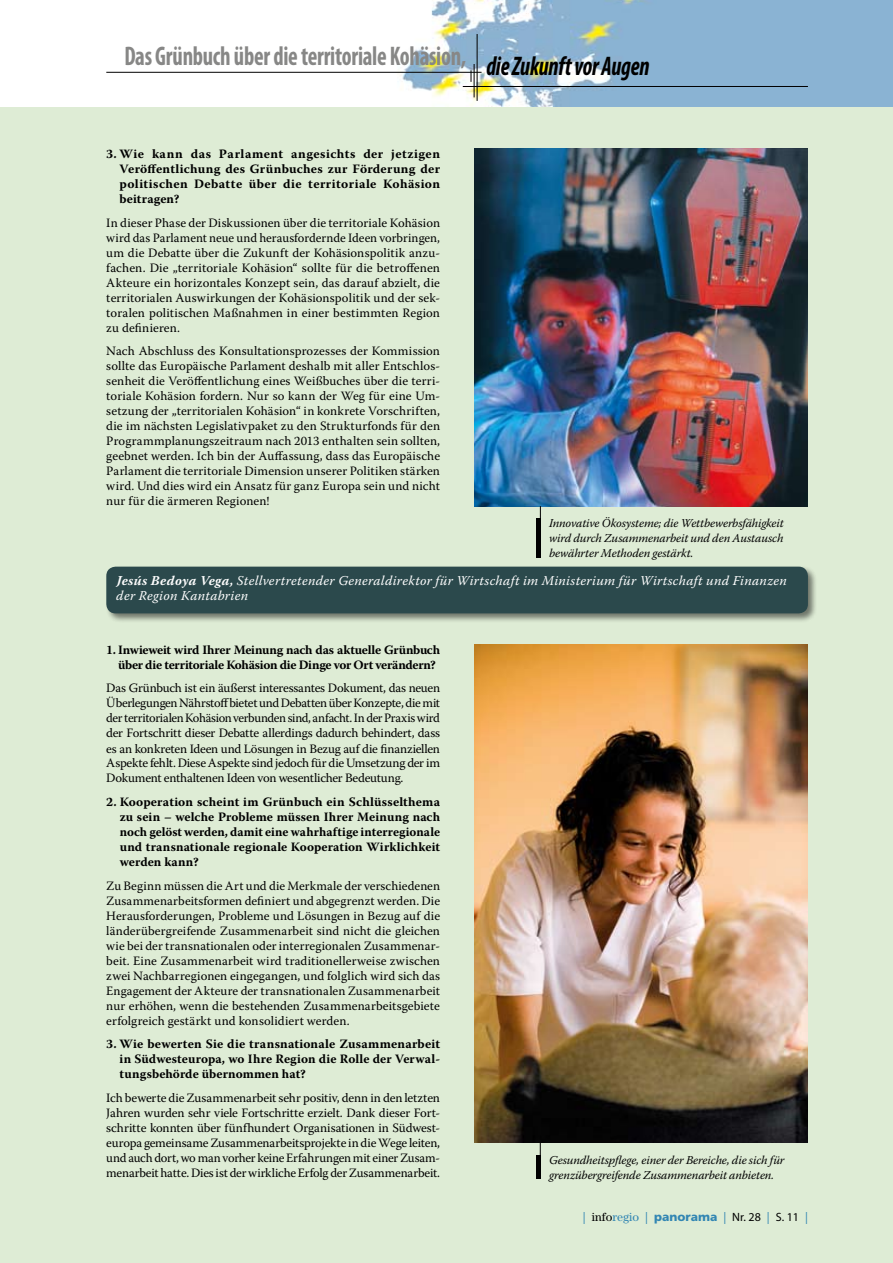
<style>
.page{position:relative;width:893px;height:1263px;background:#deecd5}
.page>*{position:absolute;margin:0;border:0;box-sizing:border-box;transform-origin:0 0}
.t1{font:700 condensed 27px "Myriad Pro";letter-spacing:-.01em;color:#878786;scale:.85 1}
.t2{font:italic 13.5px/15px "Warnock Pro";letter-spacing:.03em;color:#fff}
.t3{font:12.75px/15px "Warnock Pro";color:#000;text-align:justify}
.t4{font:700 12.75px/15px "Warnock Pro";color:#000;text-align:justify}
.t5{font:700 12.75px/15px "Warnock Pro";letter-spacing:-.02em;color:#000}
.t6{font:italic 12px/15px "Warnock Pro";letter-spacing:-.01em;color:#000;text-align:justify}
.t7{font:12px "Myriad Pro";color:#000}
.s1{font-style:italic;color:#000}
.s2{font-weight:700}
.s3{color:#3286b3}
.s4{font-family:"Century Std"}
.s5{font-family:"Century Std";color:#3286b3}
.s6{font-family:"Frutiger LT Std";font-weight:900;color:#3286b3}
</style>
<div class="page">
<img style="left:0;top:0;width:893px;height:106px">
<hr style="left:463px;top:86px;width:345px;height:1px;background:#000">
<hr style="left:106px;top:72px;width:376px;height:1px;background:#000">
<hr style="left:477px;top:34px;width:1px;height:67px;background:#000">
<hr style="left:474px;top:64px;width:1px;height:33px;background:#000">
<svg style="left:471px;top:70px;width:1px;height:12px"></svg>
<img style="left:474px;top:149px;width:334px;height:357px">
<div style="left:536px;top:518px;width:5px;height:39px;background:#000"></div>
<svg style="left:540px;top:506px;width:1px;height:12px"></svg>
<div style="left:105px;top:565px;width:713px;height:58px;background:#000;opacity:.5"></div>
<div style="left:106px;top:567px;width:702px;height:46px;background:#2b494c;border-radius:9px"></div>
<img style="left:474px;top:644px;width:334px;height:498px">
<div style="left:536px;top:1155px;width:5px;height:24px;background:#000"></div>
<svg style="left:540px;top:1142px;width:1px;height:13px"></svg>
<h1 class="t1" style="left:124px;top:39px;width:619px">Das Grünbuch über die territoriale Kohäsion, <span class="s1">die Zukunft vor Augen</span></h1>
<p class="t4" style="left:120px;top:146px;width:322px;text-indent:-13px">3. Wie kann das Parlament angesichts der jetzigen Veröffentlichung des Grünbuches zur Förderung der politischen Debatte über die territoriale Kohäsion beitragen?</p>
<p class="t3" style="left:106px;top:215px;width:335px">In dieser Phase der Diskussionen über die territoriale Kohäsion wird das Parlament neue und herausfordernde Ideen vorbringen, um die Debatte über die Zukunft der Kohäsionspolitik anzu&shy;fachen. Die „territoriale Kohäsion“ sollte für die betroffenen Akteure ein horizontales Konzept sein, das darauf abzielt, die territorialen Auswirkungen der Kohäsionspolitik und der sek&shy;toralen politischen Maßnahmen in einer bestimmten Region zu definieren.</p>
<p class="t3" style="left:106px;top:343px;width:335px">Nach Abschluss des Konsultationsprozesses der Kommission sollte das Europäische Parlament deshalb mit aller Entschlos&shy;senheit die Veröffentlichung eines Weißbuches über die terri&shy;toriale Kohäsion fordern. Nur so kann der Weg für eine Um&shy;setzung der „territorialen Kohäsion“ in konkrete Vorschriften, die im nächsten Legislativpaket zu den Strukturfonds für den Programmplanungszeitraum nach 2013 enthalten sein sollten, geebnet werden. Ich bin der Auffassung, dass das Europäische Parlament die territoriale Dimension unserer Politiken stärken wird. Und dies wird ein Ansatz für ganz Europa sein und nicht nur für die ärmeren Regionen!</p>
<p class="t6" style="left:549px;top:516px;width:236px">Innovative Ökosysteme; die Wettbewerbsfähigkeit wird durch Zusammenarbeit und den Austausch bewährter Methoden gestärkt.</p>
<p class="t2" style="left:116px;top:573px;width:672px"><span class="s2">Jesús Bedoya Vega,</span> Stellvertretender Generaldirektor für Wirtschaft im Ministerium für Wirtschaft und Finanzen der Region Kantabrien</p>
<p class="t5" style="left:118px;top:642px;width:324px;text-indent:-12px">1. Inwieweit wird Ihrer Meinung nach das aktuelle Grünbuch über die territoriale Kohäsion die Dinge vor Ort verändern?</p>
<p class="t3" style="left:106px;top:680px;width:335px">Das Grünbuch ist ein äußerst interessantes Dokument, das neuen Überlegungen Nährstoff bietet und Debatten über Konzepte, die mit der territorialen Kohäsion verbunden sind, anfacht. In der Praxis wird der Fortschritt dieser Debatte allerdings dadurch behindert, dass es an konkreten Ideen und Lösungen in Bezug auf die finanziellen Aspekte fehlt. Diese Aspekte sind jedoch für die Umsetzung der im Dokument enthaltenen Ideen von wesentlicher Bedeutung.</p>
<p class="t4" style="left:120px;top:794px;width:322px;text-indent:-13px">2. Kooperation scheint im Grünbuch ein Schlüsselthema zu sein – welche Probleme müssen Ihrer Meinung nach noch gelöst werden, damit eine wahrhaftige interregionale und transnationale regionale Kooperation Wirklichkeit werden kann?</p>
<p class="t3" style="left:106px;top:878px;width:335px">Zu Beginn müssen die Art und die Merkmale der verschiedenen Zusammenarbeitsformen definiert und abgegrenzt werden. Die Herausforderungen, Probleme und Lösungen in Bezug auf die länderübergreifende Zusammenarbeit sind nicht die gleichen wie bei der transnationalen oder interregionalen Zusammenar&shy;beit. Eine Zusammenarbeit wird traditionellerweise zwischen zwei Nachbarregionen eingegangen, und folglich wird sich das Engagement der Akteure der transnationalen Zusammenarbeit nur erhöhen, wenn die bestehenden Zusammenarbeitsgebiete erfolgreich gestärkt und konsolidiert werden.</p>
<p class="t4" style="left:120px;top:1036px;width:322px;text-indent:-13px">3. Wie bewerten Sie die transnationale Zusammenarbeit in Südwesteuropa, wo Ihre Region die Rolle der Verwal&shy;tungsbehörde übernommen hat?</p>
<p class="t3" style="left:106px;top:1090px;width:335px">Ich bewerte die Zusammenarbeit sehr positiv, denn in den letzten Jahren wurden sehr viele Fortschritte erzielt. Dank dieser Fort&shy;schritte konnten über fünfhundert Organisationen in Südwest&shy;europa gemeinsame Zusammenarbeitsprojekte in die Wege leiten, und auch dort, wo man vorher keine Erfahrungen mit einer Zusam&shy;menarbeit hatte. Dies ist der wirkliche Erfolg der Zusammenarbeit.</p>
<p class="t6" style="left:549px;top:1152px;width:237px">Gesundheitspflege, einer der Bereiche, die sich für grenzübergreifende Zusammenarbeit anbieten.</p>
<p class="t7" style="left:583px;top:1209px;width:226px"><span class="s3">|</span> <span class="s4">info</span><span class="s5">regio</span> <span class="s3">|</span> <span class="s6">panorama</span> <span class="s3">|</span> Nr. 28 <span class="s3">|</span> S. 11 <span class="s3">|</span></p>
</div>
